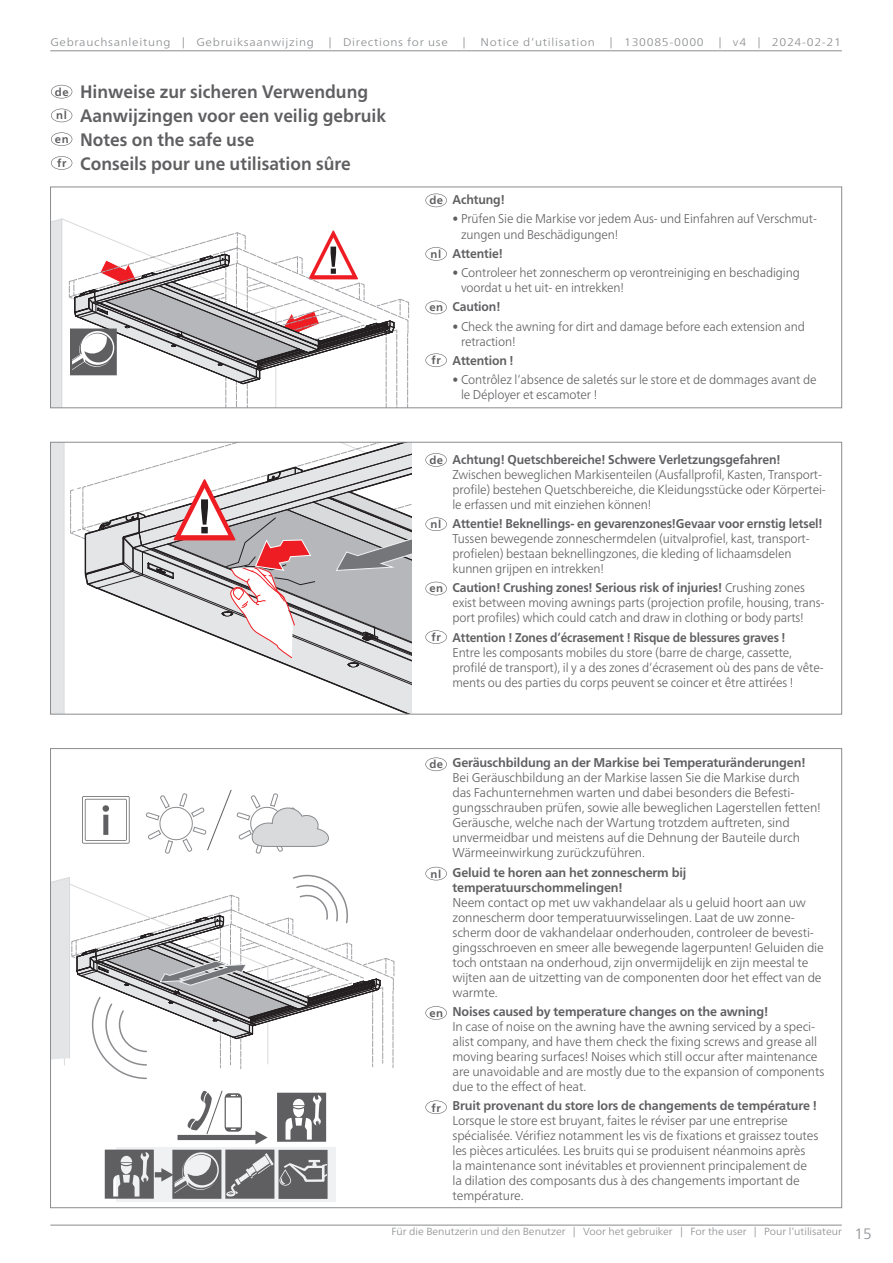
<style>
.page{position:relative;width:893px;height:1263px;background:#fff}
.page>*{position:absolute;margin:0;border:0;box-sizing:border-box;transform-origin:0 0}
.t1{font:700 18px/23.9px "Frutiger Neue LTW1 G";color:#5f5f62;scale:.95 1}
.t2{font:300 12.75px/15px "Frutiger Neue LTW1 G";letter-spacing:-.01em;color:#5f5f62}
.t3{font:300 12.75px/15px "Frutiger Neue LTW1 G";letter-spacing:-.01em;color:#5f5f62;scale:.94 1}
.t4{font:700 12.75px/15px "Frutiger Neue LTW1 G";letter-spacing:-.01em;color:#5f5f62}
.t5{font:700 12.75px "Frutiger Neue LTW1 G";letter-spacing:-.01em;color:#5f5f62;scale:.94 1}
.t6{font:700 12.75px "Frutiger Neue LTW1 G";letter-spacing:-.01em;color:#5f5f62;scale:.92 1}
.t7{font:300 11.1px "Frutiger Neue LTW1 G";letter-spacing:.06em;color:#8a8c8f;scale:1.07 1}
.t8{font:700 11.1px/23.9px "Frutiger Neue LTW1 G";letter-spacing:.05em;color:#5e5e61}
.t9{font:300 10.35px "Frutiger Neue LTW1 G";color:#8a8c8f}
.s1{font-weight:700}
.s2{font-size:15px}
</style>
<div class="page">
<hr style="left:50px;top:1225px;width:792px;height:1px;background:#8a8c8f">
<hr style="left:50px;top:51px;width:792px;height:1px;background:#8a8c8f">
<svg style="left:51px;top:84px;width:22px;height:15px"></svg>
<svg style="left:51px;top:108px;width:22px;height:15px"></svg>
<svg style="left:51px;top:132px;width:22px;height:14px"></svg>
<svg style="left:51px;top:156px;width:22px;height:14px"></svg>
<svg style="left:52px;top:218px;width:357px;height:188px"></svg>
<div style="left:50px;top:187px;width:792px;height:221px;border:1px solid #8a8c8f"></div>
<svg style="left:52px;top:444px;width:359px;height:268px"></svg>
<svg style="left:116px;top:1147px;width:220px;height:55px;fill:#f0f1f2"></svg>
<svg style="left:277px;top:1093px;width:49px;height:49px"></svg>
<svg style="left:82px;top:796px;width:48px;height:48px"></svg>
<svg style="left:52px;top:874px;width:343px;height:206px"></svg>
<svg style="left:146px;top:789px;width:183px;height:65px"></svg>
<svg style="left:178px;top:1090px;width:90px;height:54px"></svg>
<svg style="left:105px;top:1150px;width:223px;height:49px"></svg>
<svg style="left:425px;top:453px;width:22px;height:14px"></svg>
<svg style="left:425px;top:517px;width:22px;height:14px"></svg>
<svg style="left:425px;top:581px;width:22px;height:15px"></svg>
<svg style="left:425px;top:630px;width:22px;height:14px"></svg>
<svg style="left:425px;top:193px;width:22px;height:15px"></svg>
<svg style="left:425px;top:247px;width:22px;height:14px"></svg>
<svg style="left:425px;top:300px;width:22px;height:15px"></svg>
<svg style="left:425px;top:353px;width:22px;height:14px"></svg>
<svg style="left:425px;top:757px;width:22px;height:15px"></svg>
<svg style="left:425px;top:866px;width:22px;height:15px"></svg>
<svg style="left:425px;top:1006px;width:22px;height:14px"></svg>
<svg style="left:425px;top:1100px;width:22px;height:15px"></svg>
<p class="t7" style="left:50px;top:38px;width:248px">Gebrauchsanleitung | Gebruiksaanwijzing</p>
<p class="t7" style="left:329px;top:38px;width:113px">| Directions for use</p>
<p class="t7" style="left:463px;top:38px;width:5px">|</p>
<p class="t7" style="left:481px;top:38px;width:108px">Notice d‘utilisation</p>
<p class="t7" style="left:610px;top:38px;width:89px">| 130085-0000</p>
<p class="t7" style="left:718px;top:38px;width:116px">| v4 | 2024-02-21</p>
<p class="t8" style="left:55px;top:80px;width:15px">de nl en fr</p>
<h1 class="t1" style="left:80px;top:81px;width:324px">Hinweise zur sicheren Verwendung<br>Aanwijzingen voor een veilig gebruik<br>Notes on the safe use<br>Conseils pour une utilisation sûre</h1>
<p class="t8" style="left:429px;top:189px;width:15px">de</p>
<p class="t8" style="left:431px;top:243px;width:12px">nl</p>
<p class="t8" style="left:429px;top:296px;width:15px">en</p>
<p class="t8" style="left:432px;top:349px;width:11px">fr</p>
<p class="t5" style="left:452px;top:194px;width:57px">Achtung!</p>
<p class="t3" style="left:461px;top:212px;width:380px;text-indent:-9px">• Prüfen Sie die Markise vor jedem Aus- und Einfahren auf Verschmut&shy;zungen und Beschädigungen!</p>
<p class="t5" style="left:452px;top:248px;width:55px">Attentie!</p>
<p class="t3" style="left:461px;top:266px;width:362px;text-indent:-9px">• Controleer het zonnescherm op verontreiniging en beschadiging voordat u het uit- en intrekken!</p>
<p class="t5" style="left:452px;top:301px;width:53px">Caution!</p>
<p class="t3" style="left:461px;top:319px;width:367px;text-indent:-9px">• Check the awning for dirt and damage before each extension and retraction!</p>
<p class="t5" style="left:452px;top:355px;width:67px">Attention !</p>
<p class="t3" style="left:461px;top:373px;width:380px;text-indent:-9px">• Contrôlez l‘absence de saletés sur le store et de dommages avant de le Déployer et escamoter !</p>
<p class="t8" style="left:429px;top:449px;width:15px">de</p>
<p class="t8" style="left:431px;top:513px;width:12px">nl</p>
<p class="t8" style="left:429px;top:577px;width:15px">en</p>
<p class="t8" style="left:432px;top:626px;width:11px">fr</p>
<p class="t5" style="left:452px;top:454px;width:350px">Achtung! Quetschbereiche! Schwere Verletzungsgefahren!</p>
<p class="t3" style="left:452px;top:468px;width:399px">Zwischen beweglichen Markisenteilen (Ausfallprofil, Kasten, Transport&shy;profile) bestehen Quetschbereiche, die Kleidungsstücke oder Körpertei&shy;le erfassen und mit einziehen können!</p>
<p class="t5" style="left:452px;top:518px;width:395px">Attentie! Beknellings- en gevarenzones!Gevaar voor ernstig letsel!</p>
<p class="t3" style="left:452px;top:532px;width:382px">Tussen bewegende zonneschermdelen (uitvalprofiel, kast, transport&shy;profielen) bestaan beknellingzones, die kleding of lichaamsdelen kunnen grijpen en intrekken!</p>
<p class="t3" style="left:452px;top:581px;width:397px"><span class="s1">Caution! Crushing zones! Serious risk of injuries!</span> Crushing zones exist between moving awnings parts (projection profile, housing, trans&shy;port profiles) which could catch and draw in clothing or body parts!</p>
<p class="t6" style="left:452px;top:632px;width:364px">Attention ! Zones d‘écrasement ! Risque de blessures graves !</p>
<p class="t3" style="left:452px;top:645px;width:396px">Entre les composants mobiles du store (barre de charge, cassette, profilé de transport), il y a des zones d‘écrasement où des pans de vête&shy;ments ou des parties du corps peuvent se coincer et être attirées !</p>
<p class="t8" style="left:429px;top:753px;width:15px">de</p>
<p class="t8" style="left:431px;top:862px;width:12px">nl</p>
<p class="t8" style="left:429px;top:1001px;width:15px">en</p>
<p class="t8" style="left:432px;top:1096px;width:11px">fr</p>
<p class="t4" style="left:452px;top:756px;width:355px">Geräuschbildung an der Markise bei Temperaturänderungen!</p>
<p class="t2" style="left:452px;top:771px;width:370px">Bei Geräuschbildung an der Markise lassen Sie die Markise durch das Fachunternehmen warten und dabei besonders die Befesti&shy;gungsschrauben prüfen, sowie alle beweglichen Lagerstellen fetten!<br>Geräusche, welche nach der Wartung trotzdem auftreten, sind unvermeidbar und meistens auf die Dehnung der Bauteile durch Wärmeeinwirkung zurückzuführen.</p>
<p class="t4" style="left:452px;top:865px;width:235px">Geluid te horen aan het zonnescherm bij temperatuurschommelingen!</p>
<p class="t2" style="left:452px;top:895px;width:373px">Neem contact op met uw vakhandelaar als u geluid hoort aan uw zonnescherm door temperatuurwisselingen. Laat de uw zonne&shy;scherm door de vakhandelaar onderhouden, controleer de bevesti&shy;gingsschroeven en smeer alle bewegende lagerpunten! Geluiden die toch ontstaan na onderhoud, zijn onvermijdelijk en zijn meestal te wijten aan de uitzetting van de componenten door het effect van de warmte.</p>
<p class="t4" style="left:452px;top:1005px;width:317px">Noises caused by temperature changes on the awning!</p>
<p class="t2" style="left:452px;top:1020px;width:373px">In case of noise on the awning have the awning serviced by a speci&shy;alist company, and have them check the fixing screws and grease all moving bearing surfaces! Noises which still occur after maintenance are unavoidable and are mostly due to the expansion of components due to the effect of heat.</p>
<p class="t4" style="left:452px;top:1099px;width:366px">Bruit provenant du store lors de changements de température !</p>
<p class="t2" style="left:452px;top:1114px;width:367px">Lorsque le store est bruyant, faites le réviser par une entreprise spécialisée. Vérifiez notamment les vis de fixations et graissez toutes les pièces articulées. Les bruits qui se produisent néanmoins après<br>la maintenance sont inévitables et proviennent principalement de la dilation des composants dus à des changements important de température.</p>
<p class="t9" style="left:391px;top:1227px;width:482px">Für die Benutzerin und den Benutzer | Voor het gebruiker | For the user | Pour l‘utilisateur <span class="s2">15</span></p>
</div>
